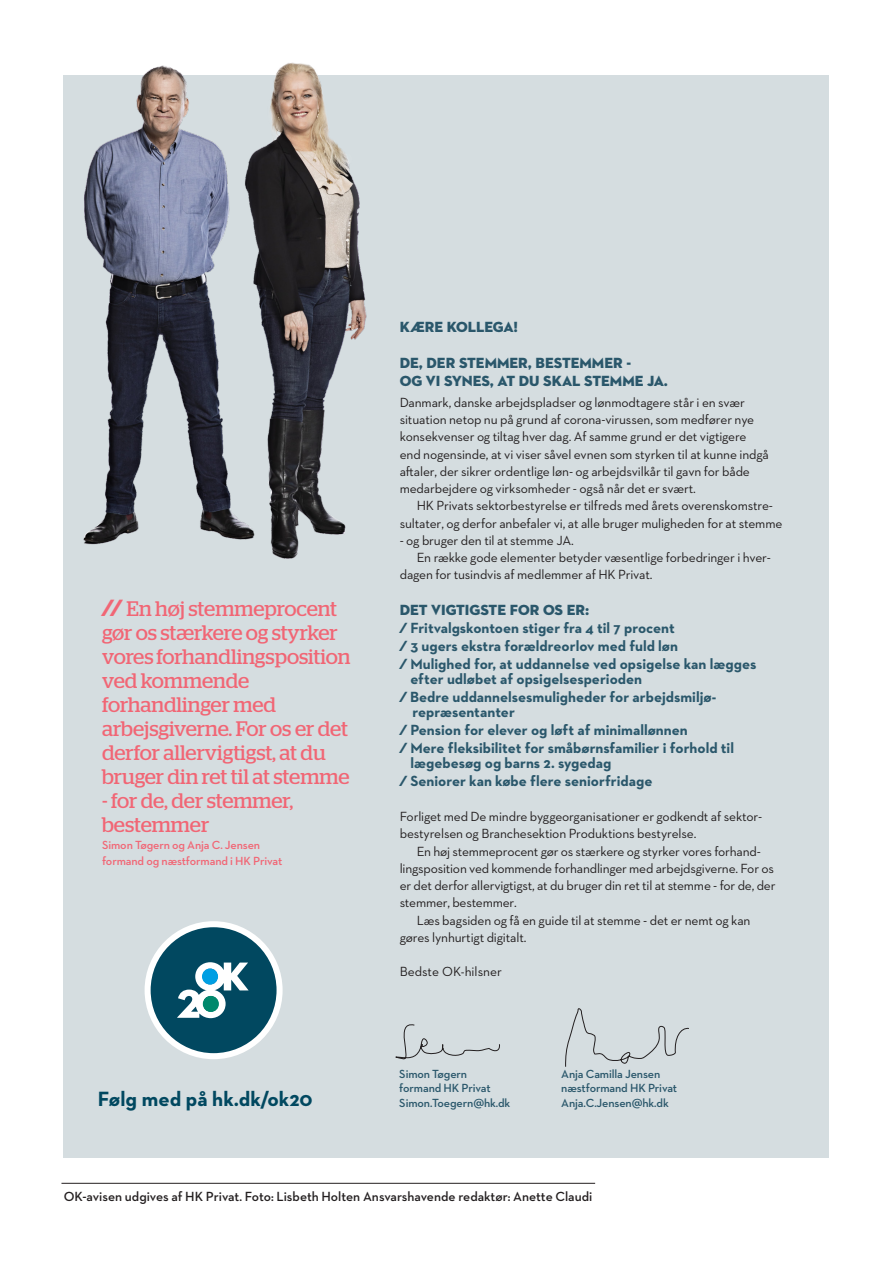
<style>
.page{position:relative;width:893px;height:1263px;background:#fff}
.page>*{position:absolute;margin:0;border:0;box-sizing:border-box;transform-origin:0 0}
.citat_stag{font:21px/24px "Stag";letter-spacing:-.005em;color:#f16675}
.noterub10{font:700 21px "Neutraface 2 Text";color:#014860}
.noterub10-2{font:700 15px/15px "Neutraface 2 Text";color:#2a576b}
.noterub10-3{font:15px "Neutraface 2 Display Titling";color:#2a576b}
.nyhedbrød_lightindr{font:13.5px/17.2px "Neutraface 2 Text";letter-spacing:-.015em;color:#231f20}
.nyhedbrød_light{font:13.5px/17.2px "Neutraface 2 Text";letter-spacing:-.01em;color:#231f20}
.nyhedbrød_fed{font:600 13.5px "Neutraface 2 Text";color:#231f20}
.pixtext{font:600 12px "Neutraface 2 Text";letter-spacing:-.01em;color:#2a576b}
.pixtext-2{font:600 12px/16.5px "Neutraface 2 Text";letter-spacing:-.01em;color:#f16675}
.s1{font-family:"Neutraface 2 Display Titling";font-size:24px}
.s2{font-family:"Neutraface 2 Display Titling";font-weight:400}
</style>
<div class="page">
<div style="left:64px;top:75px;width:765px;height:1083px;background:#d5dde0"></div>
<hr style="left:61px;top:1183px;width:534px;height:1px;background:#231f20">
<svg style="left:395px;top:1024px;width:105px;height:36px"></svg>
<svg style="left:565px;top:1008px;width:124px;height:59px"></svg>
<div style="left:148px;top:924px;width:132px;height:132px;background:#014860;border-radius:50%"></div>
<div style="left:145px;top:921px;width:138px;height:138px;border:6px solid #fff;border-radius:50%"></div>
<svg style="left:177px;top:962px;width:72px;height:56px"></svg>
<div style="left:202px;top:968px;width:16px;height:16px;background:#009fe3;border-radius:50%"></div>
<div style="left:203px;top:996px;width:16px;height:16px;background:#00886c;border-radius:50%"></div>
<img style="left:63px;top:62px;width:304px;height:511px">
<p class="citat_stag" style="left:102px;top:597px;width:250px"><span class="s1">⁄⁄</span> En høj stemmeprocent gør os stærkere og styrker vores forhandlingsposition ved kommende forhandlinger med arbejsgiverne. For os er det derfor allervigtigst, at du bruger din ret til at stemme</p>
<p class="citat_stag" style="left:102px;top:789px;width:193px">- for de, der stemmer, bestemmer</p>
<p class="pixtext-2" style="left:102px;top:836px;width:182px">Simon Tøgern og Anja C. Jensen formand og næstformand i HK Privat</p>
<p class="noterub10-3" style="left:400px;top:318px;width:120px">KÆRE KOLLEGA!</p>
<p class="noterub10-3" style="left:400px;top:354px;width:233px">DE, DER STEMMER, BESTEMMER -</p>
<p class="noterub10-3" style="left:400px;top:372px;width:270px">OG VI SYNES, AT DU SKAL STEMME JA.</p>
<p class="nyhedbrød_light" style="left:400px;top:394px;width:371px">Danmark, danske arbejdspladser og lønmodtagere står i en svær situation netop nu på grund af corona-virussen, som medfører nye konsekvenser og tiltag hver dag. Af samme grund er det vigtigere end nogensinde, at vi viser såvel evnen som styrken til at kunne indgå aftaler, der sikrer ordentlige løn- og arbejdsvilkår til gavn for både medarbejdere og virksomheder - også når det er svært.</p>
<p class="nyhedbrød_lightindr" style="left:400px;top:497px;width:384px;text-align:center">HK Privats sektorbestyrelse er tilfreds med årets overenskomstre&shy;sultater, og derfor anbefaler vi, at alle bruger muligheden for at stemme</p>
<p class="nyhedbrød_lightindr" style="left:400px;top:532px;width:176px">- og bruger den til at stemme JA.</p>
<p class="nyhedbrød_lightindr" style="left:400px;top:549px;width:373px;text-indent:17px">En række gode elementer betyder væsentlige forbedringer i hver&shy;dagen for tusindvis af medlemmer af HK Privat.</p>
<p class="noterub10-3" style="left:400px;top:600px;width:191px">DET VIGTIGSTE FOR OS ER:</p>
<p class="noterub10-2" style="left:400px;top:620px;width:277px"><span class="s2">⁄</span> Fritvalgskontoen stiger fra 4 til 7 procent</p>
<p class="noterub10-2" style="left:400px;top:638px;width:280px"><span class="s2">⁄</span> 3 ugers ekstra forældreorlov med fuld løn</p>
<p class="noterub10-2" style="left:410px;top:656px;width:348px;text-indent:-11px"><span class="s2">⁄</span> Mulighed for, at uddannelse ved opsigelse kan lægges efter udløbet af opsigelsesperioden</p>
<p class="noterub10-2" style="left:412px;top:689px;width:305px;text-indent:-13px"><span class="s2">⁄</span> Bedre uddannelsesmuligheder for arbejdsmiljø&shy;repræsentanter</p>
<p class="noterub10-2" style="left:400px;top:722px;width:290px"><span class="s2">⁄</span> Pension for elever og løft af minimallønnen</p>
<p class="noterub10-2" style="left:410px;top:740px;width:325px;text-indent:-11px"><span class="s2">⁄</span> Mere fleksibilitet for småbørnsfamilier i forhold til lægebesøg og barns 2. sygedag</p>
<p class="noterub10-2" style="left:400px;top:773px;width:254px"><span class="s2">⁄</span> Seniorer kan købe flere seniorfridage</p>
<p class="nyhedbrød_light" style="left:400px;top:808px;width:364px">Forliget med De mindre byggeorganisationer er godkendt af sektor&shy;bestyrelsen og Branchesektion Produktions bestyrelse.</p>
<p class="nyhedbrød_lightindr" style="left:400px;top:842px;width:377px;text-indent:17px">En høj stemmeprocent gør os stærkere og styrker vores forhand&shy;lingsposition ved kommende forhandlinger med arbejdsgiverne. For os er det derfor allervigtigst, at du bruger din ret til at stemme - for de, der stemmer, bestemmer.</p>
<p class="nyhedbrød_lightindr" style="left:400px;top:911px;width:352px;text-indent:17px">Læs bagsiden og få en guide til at stemme - det er nemt og kan gøres lynhurtigt digitalt.</p>
<p class="nyhedbrød_light" style="left:400px;top:963px;width:104px">Bedste OK-hilsner</p>
<p class="pixtext" style="left:399px;top:1066px;width:69px">Simon Tøgern</p>
<p class="pixtext" style="left:561px;top:1066px;width:101px">Anja Camilla Jensen</p>
<p class="pixtext" style="left:399px;top:1081px;width:93px">formand HK Privat</p>
<p class="pixtext" style="left:561px;top:1081px;width:117px">næstformand HK Privat</p>
<p class="noterub10" style="left:98px;top:1085px;width:216px">Følg med på hk.dk/ok20</p>
<p class="pixtext" style="left:399px;top:1095px;width:113px">Simon.Toegern@hk.dk</p>
<p class="pixtext" style="left:561px;top:1095px;width:109px">Anja.C.Jensen@hk.dk</p>
<p class="nyhedbrød_fed" style="left:64px;top:1187px;width:530px">OK-avisen udgives af HK Privat. Foto: Lisbeth Holten Ansvarshavende redaktør: Anette Claudi</p>
</div>
